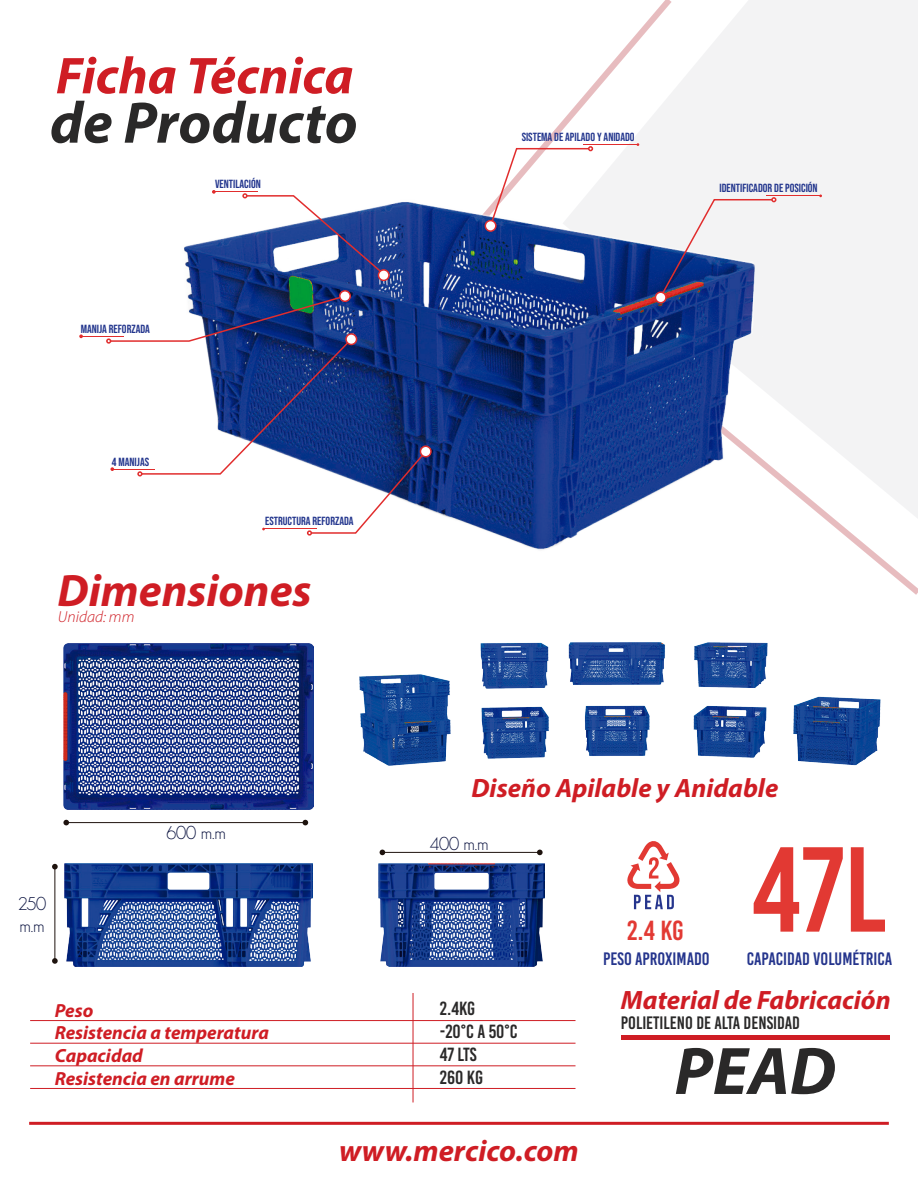
<style>
.page{position:relative;width:918px;height:1188px;background:#fff}
.page>*{position:absolute;margin:0;border:0;box-sizing:border-box;transform-origin:0 0}
.t1{font:120.6px "Bebas Kai";color:#e23933}
.t2{font:italic 700 67.8px "Myriad Pro";color:#2a2929}
.t3{font:italic 700 59.1px "Myriad Pro";color:#2a2929}
.t4{font:italic 700 52.2px "Myriad Pro";color:#cf1d24}
.t5{font:italic 700 45.6px "Myriad Pro";color:#cf1d24}
.t6{font:italic 700 30.3px "Myriad Pro";color:#cf1d24}
.t7{font:27.6px "Bebas Kai";color:#e23933}
.t8{font:italic 700 26.7px "Myriad Pro";color:#cf1d24}
.t9{font:italic 700 19.05px/22.8px "Myriad Pro";color:#cf1d24}
.t10{font:19.05px/22.8px "Bebas Kai";color:#2a2929}
.t11{font:18px "Bebas Kai";color:#25358d}
.t12{font:18px "Bebas Kai";color:#2a2929}
.t13{font:300 18px/21.6px "Geosans";color:#0b1340}
.t14{font:italic 300 16.05px "Myriad Pro";color:#cf1d24}
.t15{font:11.85px "Bebas Neue";color:#22358d}
</style>
<div class="page">
<svg style="left:627px;top:841px;width:53px;height:68px"></svg>
<hr style="left:30px;top:1020px;width:546px;height:1px;background:#cf1d24">
<hr style="left:30px;top:1043px;width:546px;height:1px;background:#cf1d24">
<hr style="left:30px;top:1065px;width:546px;height:1px;background:#cf1d24">
<hr style="left:30px;top:1088px;width:546px;height:1px;background:#cf1d24">
<hr style="left:29px;top:1122px;width:860px;height:3px;background:#cf1d24">
<hr style="left:413px;top:993px;width:1px;height:109px;background:#cf1d24">
<div style="left:621px;top:1035px;width:269px;height:5px;background:#cf1d24"></div>
<svg style="left:563px;top:0;width:355px;height:519px;fill:#f3f3f4"></svg>
<img style="left:378px;top:863px;width:166px;height:104px">
<img style="left:65px;top:864px;width:247px;height:103px">
<img style="left:63px;top:643px;width:250px;height:167px">
<img style="left:184px;top:200px;width:579px;height:350px">
<img style="left:359px;top:643px;width:521px;height:123px">
<hr style="left:66px;top:822px;width:240px;height:1px;background:#1e130e">
<svg style="left:63px;top:820px;width:6px;height:5px"></svg>
<svg style="left:303px;top:820px;width:5px;height:5px"></svg>
<hr style="left:382px;top:852px;width:158px;height:1px;background:#1e130e">
<svg style="left:380px;top:850px;width:5px;height:5px"></svg>
<svg style="left:537px;top:850px;width:6px;height:5px"></svg>
<hr style="left:55px;top:867px;width:1px;height:94px;background:#1e130e">
<svg style="left:52px;top:864px;width:6px;height:5px"></svg>
<svg style="left:52px;top:958px;width:6px;height:6px"></svg>
<div style="left:340px;top:291px;width:10px;height:10px;background:#fff;border-radius:50%"></div>
<div style="left:339px;top:290px;width:12px;height:12px;border:2px solid #e12d2d;border-radius:50%"></div>
<div style="left:378px;top:270px;width:11px;height:10px;background:#fff;border-radius:50%"></div>
<div style="left:378px;top:269px;width:12px;height:12px;border:2px solid #e12d2d;border-radius:50%"></div>
<hr style="left:81px;top:336px;width:43px;height:1px;background:#e12d2d">
<hr style="left:215px;top:191px;width:43px;height:1px;background:#e12d2d">
<div style="left:655px;top:292px;width:11px;height:11px;background:#fff;border-radius:50%"></div>
<div style="left:655px;top:291px;width:12px;height:12px;border:2px solid #e12d2d;border-radius:50%"></div>
<svg style="left:212px;top:190px;width:4px;height:4px"></svg>
<svg style="left:79px;top:334px;width:4px;height:4px"></svg>
<svg style="left:242px;top:193px;width:140px;height:80px"></svg>
<svg style="left:660px;top:197px;width:116px;height:99px"></svg>
<div style="left:485px;top:221px;width:11px;height:10px;background:#fff;border-radius:50%"></div>
<div style="left:485px;top:220px;width:12px;height:12px;border:2px solid #e12d2d;border-radius:50%"></div>
<div style="left:420px;top:446px;width:11px;height:11px;background:#fff;border-radius:50%"></div>
<div style="left:420px;top:446px;width:12px;height:11px;border:2px solid #e12d2d;border-radius:50%"></div>
<hr style="left:583px;top:144px;width:54px;height:1px;background:#e12d2d">
<svg style="left:489px;top:146px;width:104px;height:82px"></svg>
<hr style="left:766px;top:195px;width:55px;height:1px;background:#e12d2d">
<svg style="left:106px;top:294px;width:322px;height:242px"></svg>
<h3 class="t4" style="left:56px;top:42px;width:299px">Ficha Técnica</h3>
<h3 class="t3" style="left:50px;top:84px;width:309px">de Producto</h3>
<p class="t15" style="left:81px;top:322px;width:71px">MANIJA REFORZADA</p>
<p class="t15" style="left:112px;top:455px;width:39px">4 MANIJAS</p>
<p class="t15" style="left:215px;top:178px;width:47px">VENTILACIÓN</p>
<p class="t15" style="left:265px;top:514px;width:90px">ESTRUCTURA REFORZADA</p>
<h3 class="t5" style="left:58px;top:561px;width:255px">Dimensiones</h3>
<h3 class="t14" style="left:58px;top:607px;width:78px">Unidad: mm</h3>
<h3 class="t13" style="left:18px;top:893px;width:30px">250 m.m</h3>
<h3 class="t13" style="left:166px;top:822px;width:61px">600 m.m</h3>
<h3 class="t9" style="left:55px;top:998px;width:216px">Peso<br>Resistencia a temperatura<br>Capacidad<br>Resistencia en arrume</h3>
<p class="t15" style="left:522px;top:130px;width:115px">SISTEMA DE APILADO Y ANIDADO</p>
<p class="t15" style="left:720px;top:181px;width:100px">IDENTIFICADOR DE POSICIÓN</p>
<h3 class="t8" style="left:471px;top:771px;width:308px">Diseño Apilable y Anidable</h3>
<h3 class="t13" style="left:429px;top:833px;width:61px">400 m.m</h3>
<h3 class="t10" style="left:440px;top:997px;width:79px">2.4KG<br>-20°C A 50°C<br>47 LTS<br>260 KG</h3>
<h3 class="t7" style="left:627px;top:916px;width:58px">2.4 KG</h3>
<h3 class="t11" style="left:603px;top:949px;width:108px">PESO APROXIMADO</h3>
<h1 class="t1" style="left:752px;top:825px;width:136px">47L</h1>
<h3 class="t11" style="left:747px;top:949px;width:147px">CAPACIDAD VOLUMÉTRICA</h3>
<h3 class="t8" style="left:621px;top:983px;width:271px">Material de Fabricación</h3>
<h3 class="t12" style="left:621px;top:1013px;width:181px">POLIETILENO DE ALTA DENSIDAD</h3>
<h2 class="t2" style="left:675px;top:1027px;width:163px">PEAD</h2>
<h3 class="t6" style="left:339px;top:1131px;width:241px">www.mercico.com</h3>
</div>
